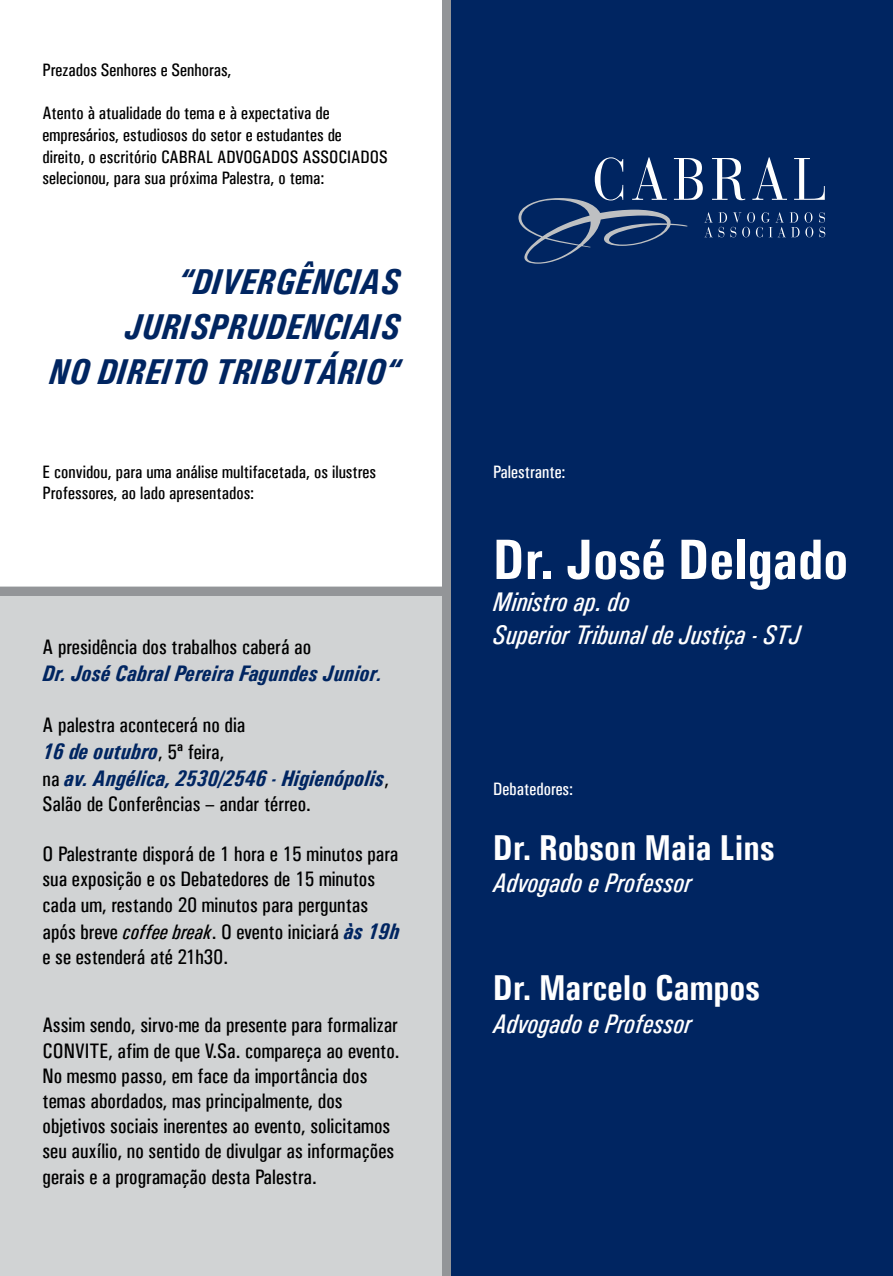
<style>
.page{position:relative;width:893px;height:1276px;background:#fff}
.page>*{position:absolute;margin:0;border:0;box-sizing:border-box;transform-origin:0 0}
.t1{font:700 57px "Univers Condensed";color:#fff}
.t2{font:italic 700 36px/45px "Univers Condensed";color:#002561;text-align:right}
.t3{font:700 36px "Univers Condensed";color:#fff}
.t4{font:italic 27px/32.4px "Univers Condensed";color:#fff}
.t5{font:italic 700 22.5px/27px "Univers Condensed";color:#002561}
.t6{font:21px/25.2px "Univers Condensed";color:#000}
.t7{font:18px/21.6px "Univers Condensed";color:#000}
.t8{font:18px "Univers Condensed";color:#fff}
.s1{font-size:21px}
.s2{font-weight:400;font-style:normal;font-size:21px;color:#000}
.s3{font-style:italic}
.s4{font-weight:700;font-style:italic;font-size:22.5px;color:#002561}
</style>
<div class="page">
<div style="left:0;top:587px;width:446px;height:689px;background:#d1d3d4"></div>
<div style="left:447px;top:0;width:446px;height:1276px;background:#002561"></div>
<div style="left:442px;top:0;width:9px;height:1276px;background:#939598"></div>
<div style="left:0;top:587px;width:446px;height:8px;background:#939598"></div>
<svg style="left:518px;top:157px;width:307px;height:107px"></svg>
<p class="t7" style="left:43px;top:59px;width:190px">Prezados Senhores e Senhoras,</p>
<p class="t7" style="left:43px;top:102px;width:347px">Atento à atualidade do tema e à expectativa de empresários, estudiosos do setor e estudantes de direito, o escritório CABRAL ADVOGADOS ASSOCIADOS selecionou, para sua próxima Palestra, o tema:</p>
<h2 class="t2" style="left:49px;top:259px;width:352px">“Divergências<br>Jurisprudenciais<br>no Direito Tributário“</h2>
<p class="t7" style="left:43px;top:461px;width:335px">E convidou, para uma análise multifacetada, os ilustres<br>Professores, ao lado apresentados:</p>
<p class="t6" style="left:43px;top:634px;width:270px">A presidência dos trabalhos caberá ao</p>
<p class="t5" style="left:43px;top:660px;width:341px">Dr. José Cabral Pereira Fagundes Junior<span class="s1">.</span></p>
<p class="t6" style="left:43px;top:712px;width:204px">A palestra acontecerá no dia</p>
<p class="t5" style="left:43px;top:737px;width:348px">16 de outubro<span class="s2">, 5ª feira,<br>na</span> av. Angélica, 2530/2546 - Higienópolis<span class="s2">,</span></p>
<p class="t6" style="left:43px;top:791px;width:270px">Salão de Conferências – andar térreo.</p>
<p class="t6" style="left:43px;top:841px;width:359px;line-height:25.7px">O Palestrante disporá de 1 hora e 15 minutos para sua exposição e os Debatedores de 15 minutos cada um, restando 20 minutos para perguntas após breve <span class="s3">coffee break</span>. O evento iniciará <span class="s4">às 19h </span>e se estenderá até 21h30.</p>
<p class="t6" style="left:43px;top:1012px;width:359px">Assim sendo, sirvo-me da presente para formalizar CONVITE, afim de que V.Sa. compareça ao evento.<br>No mesmo passo, em face da importância dos temas abordados, mas principalmente, dos objetivos sociais inerentes ao evento, solicitamos seu auxílio, no sentido de divulgar as informações gerais e a programação desta Palestra.</p>
<p class="t8" style="left:493px;top:461px;width:74px">Palestrante:</p>
<h1 class="t1" style="left:493px;top:525px;width:357px">Dr. José Delgado</h1>
<p class="t4" style="left:493px;top:586px;width:309px">Ministro ap. do<br>Superior Tribunal de Justiça - STJ</p>
<p class="t8" style="left:493px;top:778px;width:81px">Debatedores:</p>
<h2 class="t3" style="left:493px;top:826px;width:283px">Dr. Robson Maia Lins</h2>
<p class="t4" style="left:493px;top:867px;width:202px">Advogado e Professor</p>
<h2 class="t3" style="left:493px;top:966px;width:268px">Dr. Marcelo Campos</h2>
<p class="t4" style="left:493px;top:1007px;width:202px">Advogado e Professor</p>
</div>
